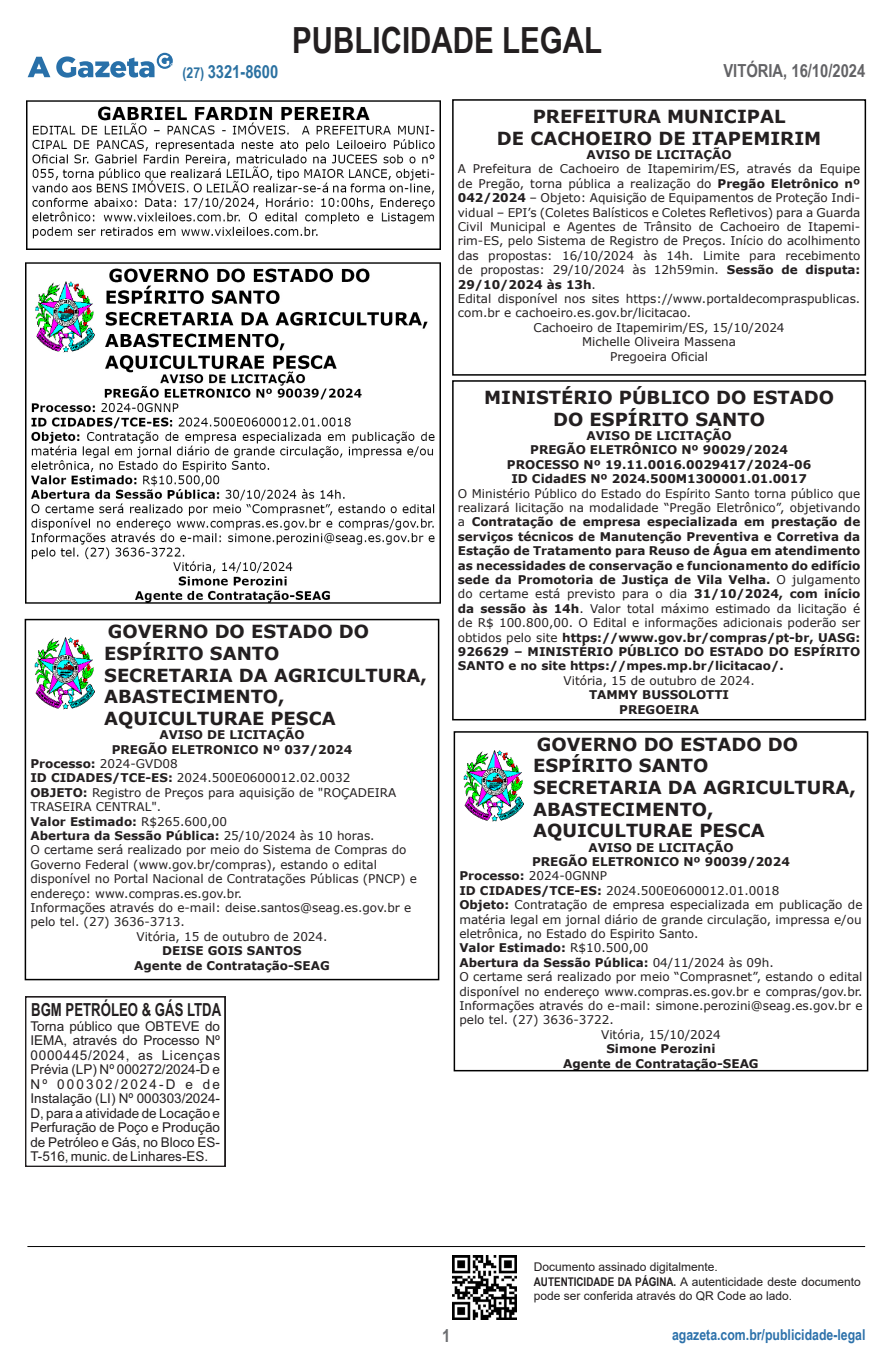
<style>
.page{position:relative;width:893px;height:1361px;background:#fff}
.page>*{position:absolute;margin:0;border:0;box-sizing:border-box;transform-origin:0 0}
.t1{font:700 36px "Arial Narrow";color:#231f20}
.Parágrafo_padrão_PL{font:700 18px "Verdana";color:#231f20}
.t2{font:700 18px "Arial";color:#231f20;scale:.73 1}
.t3{font:700 18px "Arial Narrow";color:#636366}
.t4{font:700 18px "Arial Narrow";color:#2b71a1}
.t5{font:700 18px "Arial Narrow";color:#6c6d70}
.t6{font:700 15px "Arial Narrow";color:#2d72ab}
.t7{font:13.5px/14.4px "Arial";color:#231f20;text-align:justify}
.Parágrafo_padrão_PL-2{font:12px/14.4px "Verdana";color:#231f20;text-align:justify}
.Parágrafo_padrão_PL-3{font:700 12px/14.4px "Verdana";color:#231f20;text-align:justify}
.t8{font:12px/14.4px "Arial";color:#231f20}
.s1{font-size:15px}
.s2{font-weight:700}
.s3{font-weight:400}
.s4{font-family:"Arial Narrow";font-weight:700}
</style>
<div class="page">
<hr style="left:27px;top:1246px;width:838px;height:1px;background:#000001">
<img style="left:453px;top:1255px;width:63px;height:64px">
<svg style="left:28px;top:53px;width:145px;height:25px"></svg>
<div style="left:452px;top:99px;width:414px;height:277px;border:2px solid #000"></div>
<div style="left:452px;top:380px;width:414px;height:340px;border:2px solid #000"></div>
<img style="left:463px;top:750px;width:61px;height:72px">
<div style="left:454px;top:731px;width:414px;height:340px;border:2px solid #000"></div>
<img style="left:34px;top:637px;width:61px;height:73px">
<div style="left:25px;top:619px;width:414px;height:361px;border:2px solid #000"></div>
<img style="left:26px;top:100px;width:414px;height:149px">
<img style="left:25px;top:262px;width:415px;height:342px">
<svg style="left:25px;top:996px;width:200px;height:170px"></svg>
<h1 class="t1" style="left:292px;top:13px;width:311px">PUBLICIDADE LEGAL</h1>
<h2 class="t4" style="left:182px;top:58px;width:97px"><span class="s1">(27)</span> 3321-8600</h2>
<h2 class="t3" style="left:723px;top:57px;width:143px">VITÓRIA, 16/10/2024</h2>
<p class="Parágrafo_padrão_PL" style="left:533px;top:104px;width:254px">PREFEITURA MUNICIPAL</p>
<p class="Parágrafo_padrão_PL" style="left:497px;top:125px;width:326px">DE CACHOEIRO DE ITAPEMIRIM</p>
<p class="Parágrafo_padrão_PL-3" style="left:586px;top:147px;width:147px">AVISO DE LICITAÇÃO</p>
<p class="Parágrafo_padrão_PL-2" style="left:458px;top:162px;width:404px">A Prefeitura de Cachoeiro de Itapemirim/ES, através da Equipe de Pregão, torna pública a realização do <span class="s2">Pregão Eletrônico nº 042/2024</span> – Objeto: Aquisição de Equipamentos de Proteção Indi&shy;vidual – EPI’s (Coletes Balísticos e Coletes Refletivos) para a Guarda Civil Municipal e Agentes de Trânsito de Cachoeiro de Itapemi&shy;rim-ES, pelo Sistema de Registro de Preços. Início do acolhimento das propostas: 16/10/2024 às 14h. Limite para recebimento de propostas: 29/10/2024 às 12h59min. <span class="s2">Sessão de disputa:<br>29/10/2024 às 13h</span>.</p>
<p class="Parágrafo_padrão_PL-2" style="left:458px;top:291px;width:404px">Edital disponível nos sites https://www.portaldecompraspublicas. com.br e cachoeiro.es.gov.br/licitacao.</p>
<p class="Parágrafo_padrão_PL-2" style="left:534px;top:320px;width:252px">Cachoeiro de Itapemirim/ES, 15/10/2024</p>
<p class="Parágrafo_padrão_PL-2" style="left:582px;top:334px;width:155px">Michelle Oliveira Massena</p>
<p class="Parágrafo_padrão_PL-2" style="left:610px;top:349px;width:100px">Pregoeira Oficial</p>
<p class="Parágrafo_padrão_PL" style="left:484px;top:385px;width:351px">MINISTÉRIO PÚBLICO DO ESTADO</p>
<p class="Parágrafo_padrão_PL" style="left:553px;top:406px;width:213px">DO ESPÍRITO SANTO</p>
<p class="Parágrafo_padrão_PL-3" style="left:586px;top:428px;width:147px">AVISO DE LICITAÇÃO</p>
<p class="Parágrafo_padrão_PL-3" style="left:530px;top:442px;width:259px">PREGÃO ELETRÔNICO Nº 90029/2024</p>
<p class="Parágrafo_padrão_PL-3" style="left:507px;top:457px;width:306px">PROCESSO Nº 19.11.0016.0029417/2024-06</p>
<p class="Parágrafo_padrão_PL-3" style="left:511px;top:471px;width:297px">ID CidadES Nº 2024.500M1300001.01.0017</p>
<p class="Parágrafo_padrão_PL-3" style="left:458px;top:486px;width:404px"><span class="s3">O Ministério Público do Estado do Espírito Santo torna público que realizará licitação na modalidade “Pregão Eletrônico”, objetivando a</span> Contratação de empresa especializada em prestação de serviços técnicos de Manutenção Preventiva e Corretiva da Estação de Tratamento para Reuso de Água em atendimento as necessidades de conservação e funcionamento do edifício sede da Promotoria de Justiça de Vila Velha. <span class="s3">O julgamento do certame está previsto para o dia</span> 31/10/2024, com início da sessão às 14h<span class="s3">. Valor total máximo estimado da licitação é de R$ 100.800,00. O Edital e informações adicionais poderão ser obtidos pelo site</span> https://www.gov.br/compras/pt-br, UASG:<br>926629 – MINISTÉRIO PÚBLICO DO ESTADO DO ESPÍRITO SANTO e no site https://mpes.mp.br/licitacao/.</p>
<p class="Parágrafo_padrão_PL-2" style="left:564px;top:673px;width:193px">Vitória, 15 de outubro de 2024.</p>
<p class="Parágrafo_padrão_PL-3" style="left:589px;top:687px;width:142px">TAMMY BUSSOLOTTI</p>
<p class="Parágrafo_padrão_PL-3" style="left:619px;top:702px;width:81px">PREGOEIRA</p>
<p class="Parágrafo_padrão_PL" style="left:537px;top:731px;width:263px">GOVERNO DO ESTADO DO</p>
<p class="Parágrafo_padrão_PL" style="left:533px;top:753px;width:177px">ESPÍRITO SANTO</p>
<p class="Parágrafo_padrão_PL" style="left:533px;top:774px;width:324px">SECRETARIA DA AGRICULTURA,</p>
<p class="Parágrafo_padrão_PL" style="left:533px;top:796px;width:182px">ABASTECIMENTO,</p>
<p class="Parágrafo_padrão_PL" style="left:533px;top:818px;width:233px">AQUICULTURAE PESCA</p>
<p class="Parágrafo_padrão_PL-3" style="left:588px;top:839px;width:147px">AVISO DE LICITAÇÃO</p>
<p class="Parágrafo_padrão_PL-3" style="left:532px;top:854px;width:259px">PREGÃO ELETRONICO Nº 90039/2024</p>
<p class="Parágrafo_padrão_PL-2" style="left:459px;top:868px;width:149px"><span class="s2">Processo:</span> 2024-0GNNP</p>
<p class="Parágrafo_padrão_PL-2" style="left:459px;top:883px;width:322px"><span class="s2">ID CIDADES/TCE-ES:</span> 2024.500E0600012.01.0018</p>
<p class="Parágrafo_padrão_PL-2" style="left:459px;top:897px;width:405px"><span class="s2">Objeto:</span> Contratação de empresa especializada em publicação de matéria legal em jornal diário de grande circulação, impressa e/ou</p>
<p class="Parágrafo_padrão_PL-2" style="left:459px;top:926px;width:241px">eletrônica, no Estado do Espirito Santo.</p>
<p class="Parágrafo_padrão_PL-3" style="left:459px;top:940px;width:190px">Valor Estimado: <span class="s3">R$10.500,00</span></p>
<p class="Parágrafo_padrão_PL-3" style="left:459px;top:955px;width:316px">Abertura da Sessão Pública: <span class="s3">04/11/2024 às 09h.</span></p>
<p class="Parágrafo_padrão_PL-2" style="left:459px;top:969px;width:405px">O certame será realizado por meio “Comprasnet”, estando o edital disponível no endereço www.compras.es.gov.br e compras/gov.br.<br>Informações através do e-mail: simone.perozini@seag.es.gov.br e pelo tel. (27) 3636-3722.</p>
<p class="Parágrafo_padrão_PL-2" style="left:601px;top:1027px;width:121px">Vitória, 15/10/2024</p>
<p class="Parágrafo_padrão_PL-3" style="left:606px;top:1041px;width:111px">Simone Perozini</p>
<p class="Parágrafo_padrão_PL-3" style="left:563px;top:1055px;width:197px">Agente de Contratação-SEAG</p>
<p class="Parágrafo_padrão_PL" style="left:108px;top:619px;width:263px">GOVERNO DO ESTADO DO</p>
<p class="Parágrafo_padrão_PL" style="left:104px;top:640px;width:177px">ESPÍRITO SANTO</p>
<p class="Parágrafo_padrão_PL" style="left:104px;top:662px;width:324px">SECRETARIA DA AGRICULTURA,</p>
<p class="Parágrafo_padrão_PL" style="left:104px;top:684px;width:182px">ABASTECIMENTO,</p>
<p class="Parágrafo_padrão_PL" style="left:104px;top:705px;width:233px">AQUICULTURAE PESCA</p>
<p class="Parágrafo_padrão_PL-3" style="left:159px;top:727px;width:147px">AVISO DE LICITAÇÃO</p>
<p class="Parágrafo_padrão_PL-3" style="left:112px;top:742px;width:242px">PREGÃO ELETRONICO Nº 037/2024</p>
<p class="Parágrafo_padrão_PL-2" style="left:30px;top:756px;width:149px"><span class="s2">Processo:</span> 2024-GVD08</p>
<p class="Parágrafo_padrão_PL-2" style="left:30px;top:770px;width:321px"><span class="s2">ID CIDADES/TCE-ES:</span> 2024.500E0600012.02.0032</p>
<p class="Parágrafo_padrão_PL-2" style="left:30px;top:785px;width:367px"><span class="s2">OBJETO:</span> Registro de Preços para aquisição de "ROÇADEIRA</p>
<p class="Parágrafo_padrão_PL-2" style="left:30px;top:799px;width:132px">TRASEIRA CENTRAL".</p>
<p class="Parágrafo_padrão_PL-3" style="left:30px;top:814px;width:198px">Valor Estimado: <span class="s3">R$265.600,00</span></p>
<p class="Parágrafo_padrão_PL-3" style="left:30px;top:828px;width:346px">Abertura da Sessão Pública: <span class="s3">25/10/2024 às 10 horas.</span></p>
<p class="Parágrafo_padrão_PL-2" style="left:30px;top:842px;width:378px">O certame será realizado por meio do Sistema de Compras do</p>
<p class="Parágrafo_padrão_PL-2" style="left:30px;top:857px;width:348px">Governo Federal (www.gov.br/compras), estando o edital</p>
<p class="Parágrafo_padrão_PL-2" style="left:30px;top:871px;width:388px">disponível no Portal Nacional de Contratações Públicas (PNCP) e</p>
<p class="Parágrafo_padrão_PL-2" style="left:30px;top:886px;width:213px">endereço: www.compras.es.gov.br.</p>
<p class="Parágrafo_padrão_PL-2" style="left:30px;top:900px;width:382px">Informações através do e-mail: deise.santos@seag.es.gov.br e</p>
<p class="Parágrafo_padrão_PL-2" style="left:30px;top:914px;width:156px">pelo tel. (27) 3636-3713.</p>
<p class="Parágrafo_padrão_PL-2" style="left:136px;top:929px;width:193px">Vitória, 15 de outubro de 2024.</p>
<p class="Parágrafo_padrão_PL-3" style="left:162px;top:943px;width:141px">DEISE GOIS SANTOS</p>
<p class="Parágrafo_padrão_PL-3" style="left:134px;top:958px;width:197px">Agente de Contratação-SEAG</p>
<p class="t2" style="left:31px;top:996px;width:262px">BGM PETRÓLEO &amp; GÁS LTDA</p>
<p class="t7" style="left:30px;top:1018px;width:191px">Torna público que OBTEVE do IEMA, através do Processo Nº 0000445/2024, as Licenças Prévia (LP) Nº 000272/2024-D e Nº 000302/2024-D e de Instalação (LI) Nº 000303/2024- D, para a atividade de Locação e Perfuração de Poço e Produção de Petróleo e Gás, no Bloco ES-T-516, munic. de Linhares-ES.</p>
<p class="t8" style="left:534px;top:1259px;width:328px">Documento assinado digitalmente.<br><span class="s4">AUTENTICIDADE DA PÁGINA.</span> A autenticidade deste documento pode ser conferida através do QR Code ao lado.</p>
<h2 class="t5" style="left:442px;top:1322px;width:10px">1</h2>
<p class="t6" style="left:672px;top:1323px;width:195px">agazeta.com.br/publicidade-legal</p>
</div>
